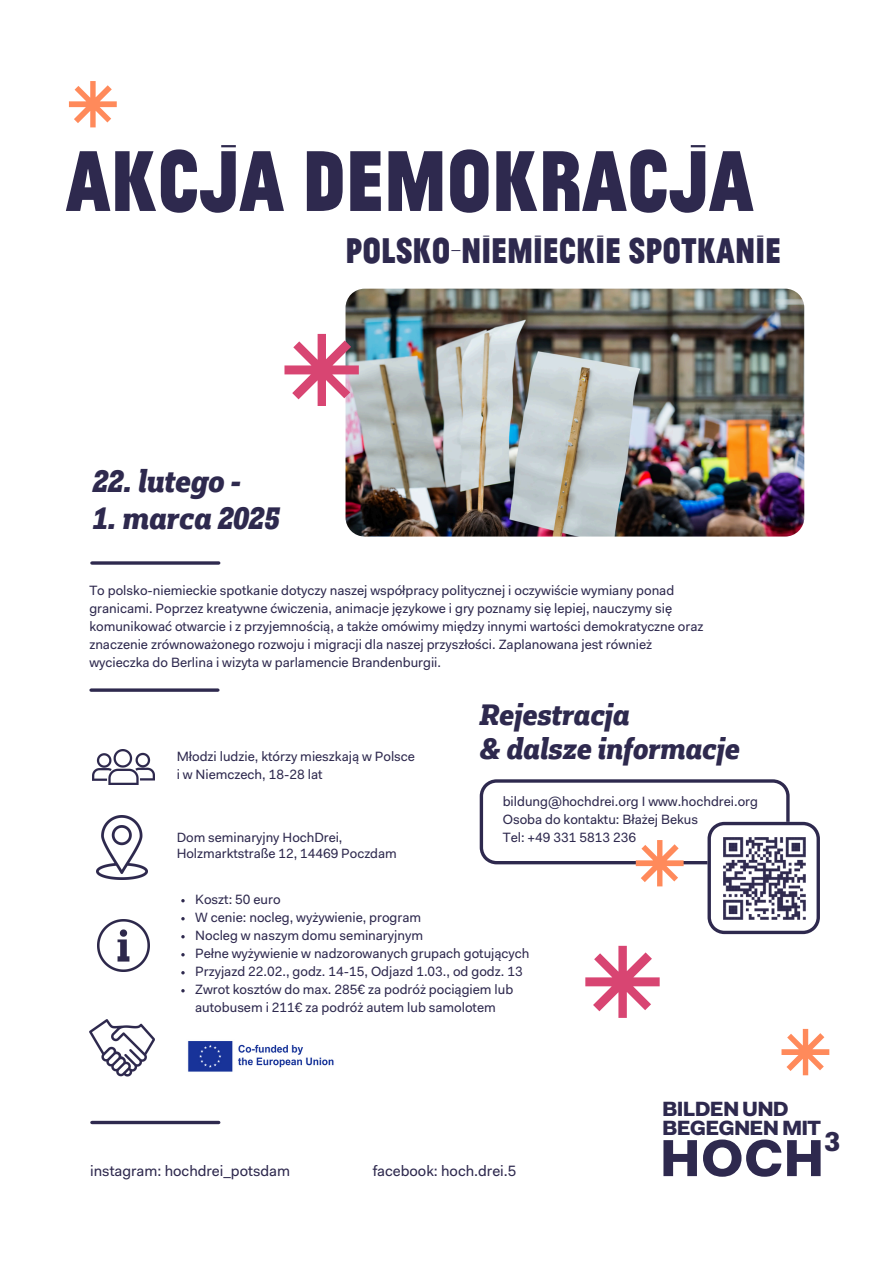
<style>
.page{position:relative;width:894px;height:1264px;background:#fff}
.page>*{position:absolute;margin:0;border:0;box-sizing:border-box;transform-origin:0 0}
.t1{font:100 90px "Jean Luc";color:#2e294e}
.t2{font:900 52.2px "Fakt Pro";color:#2e294e}
.t3{font:100 37.35px "Jean Luc";color:#2e294e}
.t4{font:italic 900 31.35px "Fakt Slab Sm Con TT";color:#2e294e}
.t5{font:italic 900 30px/34.8px "Fakt Slab Sm Con TT";color:#2e294e}
.t6{font:900 27.45px "Fakt Pro";color:#2e294e}
.t7{font:900 20.7px/19px "Fakt Pro";letter-spacing:-.04em;color:#2e294e}
.t8{font:15px "Fakt Pro";color:#2e294e}
.t9{font:13.5px/18px "Fakt Pro";color:#2e294e}
</style>
<div class="page">
<hr style="left:92px;top:561px;width:127px;height:3px;background:#2e294e">
<img style="left:96px;top:815px;width:52px;height:64px">
<img style="left:93px;top:749px;width:61px;height:35px">
<hr style="left:91px;top:688px;width:127px;height:3px;background:#2e294e">
<svg style="left:585px;top:945px;width:74px;height:72px"></svg>
<img style="left:345px;top:289px;width:459px;height:247px">
<svg style="left:479px;top:779px;width:340px;height:155px"></svg>
<img style="left:97px;top:919px;width:52px;height:52px">
<svg style="left:284px;top:334px;width:74px;height:72px"></svg>
<svg style="left:69px;top:81px;width:48px;height:46px"></svg>
<svg style="left:781px;top:1028px;width:48px;height:47px"></svg>
<img style="left:89px;top:1019px;width:66px;height:57px">
<svg style="left:92px;top:1120px;width:127px;height:4px"></svg>
<img style="left:188px;top:1041px;width:146px;height:31px">
<img style="left:719px;top:833px;width:88px;height:89px">
<svg style="left:181px;top:899px;width:4px;height:3px"></svg>
<svg style="left:181px;top:917px;width:4px;height:3px"></svg>
<svg style="left:181px;top:935px;width:4px;height:3px"></svg>
<svg style="left:181px;top:953px;width:4px;height:3px"></svg>
<svg style="left:181px;top:971px;width:4px;height:3px"></svg>
<svg style="left:181px;top:989px;width:4px;height:3px"></svg>
<h4 class="t1" style="left:65px;top:136px;width:689px">AKCJA DEMOKRACJA</h4>
<p class="t3" style="left:345px;top:232px;width:437px">POLSKO-NIEMIECKIE SPOTKANIE</p>
<p class="t4" style="left:93px;top:459px;width:150px">22. lutego -</p>
<p class="t4" style="left:93px;top:497px;width:188px">1. marca 2025</p>
<h6 class="t9" style="left:89px;top:582px;width:615px">To polsko-niemieckie spotkanie dotyczy naszej współpracy politycznej i oczywiście wymiany ponad granicami. Poprzez kreatywne ćwiczenia, animacje językowe i gry poznamy się lepiej, nauczymy się komunikować otwarcie i z przyjemnością, a także omówimy między innymi wartości demokratyczne oraz znaczenie zrównoważonego rozwoju i migracji dla naszej przyszłości. Zaplanowana jest również wycieczka do Berlina i wizyta w parlamencie Brandenburgii.</h6>
<h6 class="t9" style="left:177px;top:748px;width:240px">Młodzi ludzie, którzy mieszkają w Polsce i w Niemczech, 18-28 lat</h6>
<p class="t9" style="left:177px;top:830px;width:221px;line-height:15.6px">Dom seminaryjny HochDrei,<br>Holzmarktstraße 12, 14469 Poczdam</p>
<p class="t5" style="left:479px;top:696px;width:262px">Rejestracja<br>&amp; dalsze informacje</p>
<p class="t9" style="left:502px;top:793px;width:257px">bildung@hochdrei.org I www.hochdrei.org<br>Osoba do kontaktu: Błażej Bekus<br>Tel: +49 331 5813 236</p>
<h3 class="t9" style="left:195px;top:891px;width:87px">Koszt: 50 euro</h3>
<p class="t9" style="left:195px;top:909px;width:227px">W cenie: nocleg, wyżywienie, program</p>
<p class="t9" style="left:195px;top:927px;width:229px">Nocleg w naszym domu seminaryjnym</p>
<h4 class="t9" style="left:195px;top:945px;width:335px">Pełne wyżywienie w nadzorowanych grupach gotujących</h4>
<p class="t9" style="left:195px;top:963px;width:329px">Przyjazd 22.02., godz. 14-15, Odjazd 1.03., od godz. 13</p>
<h6 class="t9" style="left:195px;top:981px;width:319px">Zwrot kosztów do max. 285€ za podróż pociągiem lub autobusem i 211€ za podróż autem lub samolotem</h6>
<p class="t8" style="left:90px;top:1165px;width:201px">instagram: hochdrei_potsdam</p>
<p class="t8" style="left:372px;top:1165px;width:145px">facebook: hoch.drei.5</p>
<p class="t7" style="left:662px;top:1101px;width:160px">BILDEN UND<br>BEGEGNEN MIT</p>
<p class="t2" style="left:659px;top:1136px;width:166px">HOCH</p>
<h3 class="t6" style="left:824px;top:1130px;width:17px">3</h3>
</div>
